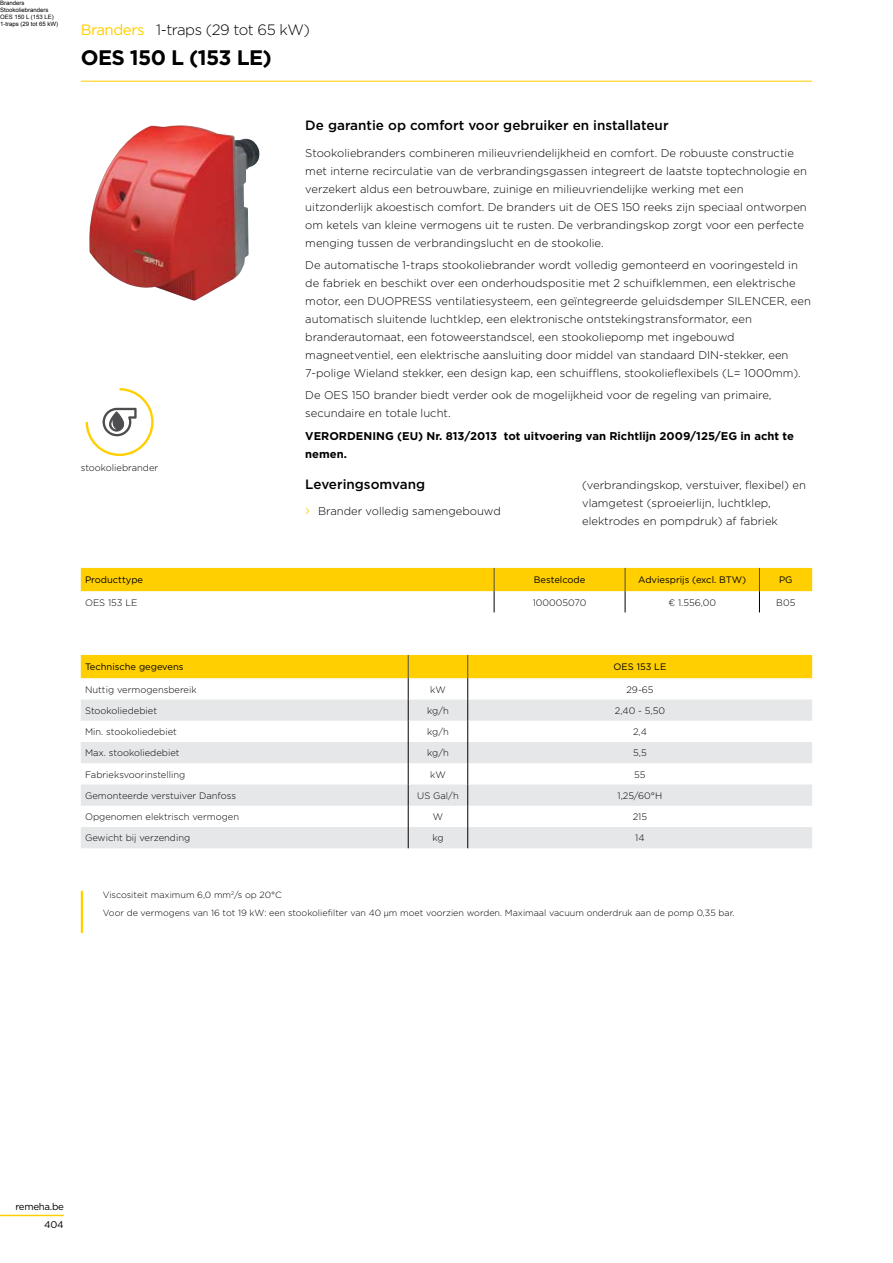
<style>
.page{position:relative;width:893px;height:1263px;background:#fff}
.page>*{position:absolute;margin:0;border:0;box-sizing:border-box;transform-origin:0 0}
.t1{font:700 21px "Gotham";letter-spacing:-.03em;color:#000}
.t2{font:300 15px "Gotham";letter-spacing:-.03em;color:#000}
.t3{font:500 13.5px "Gotham";color:#000}
.t4{font:300 11.25px/18px "Gotham";color:#000}
.t5{font:700 11.25px/18px "Gotham";color:#000}
.t6{font:9.75px "Gotham";letter-spacing:-.03em;color:#000}
.t7{font:300 9.3px "Gotham";color:#000}
.t8{font:9.3px "Gotham";color:#000}
.t9{font:300 9px/17.5px "Gotham";color:#000}
.t10{font:6px/7.2px "Arial";color:#000}
.s1{font-weight:400;color:#ffcf01}
.s2{font-size:15.75px;color:#ffcf01}
.s3{font-family:"Myriad Pro";font-size:9.3px}
</style>
<div class="page">
<hr style="left:0;top:1215px;width:64px;height:1px;background:#ffcf01">
<hr style="left:81px;top:81px;width:731px;height:1px;background:#ffcf01">
<img style="left:89px;top:125px;width:171px;height:176px">
<svg style="left:86px;top:388px;width:68px;height:68px"></svg>
<svg style="left:81px;top:568px;width:731px;height:44px"></svg>
<svg style="left:81px;top:655px;width:731px;height:193px"></svg>
<hr style="left:81px;top:891px;width:2px;height:42px;background:#ffcf01">
<p class="t10" style="left:0;top:-1px;width:60px">Branders<br>Stookoliebranders<br>OES 150 L (153 LE)<br>1-traps (29 tot 65 kW)</p>
<h2 class="t2" style="left:81px;top:21px;width:231px"><span class="s1">Branders</span> 1-traps (29 tot 65 kW)</h2>
<h1 class="t1" style="left:81px;top:44px;width:193px">OES 150 L (153 LE)</h1>
<p class="t7" style="left:81px;top:461px;width:79px">stookoliebrander</p>
<p class="t3" style="left:305px;top:117px;width:365px">De garantie op comfort voor gebruiker en installateur</p>
<p class="t4" style="left:305px;top:144px;width:503px">Stookoliebranders combineren milieuvriendelijkheid en comfort. De robuuste constructie met interne recirculatie van de verbrandingsgassen integreert de laatste toptechnologie en verzekert aldus een betrouwbare, zuinige en milieuvriendelijke werking met een uitzonderlijk akoestisch comfort. De branders uit de OES 150 reeks zijn speciaal ontworpen om ketels van kleine vermogens uit te rusten. De verbrandingskop zorgt voor een perfecte menging tussen de verbrandingslucht en de stookolie.</p>
<p class="t4" style="left:305px;top:256px;width:507px">De automatische 1-traps stookoliebrander wordt volledig gemonteerd en vooringesteld in de fabriek en beschikt over een onderhoudspositie met 2 schuifklemmen, een elektrische motor, een DUOPRESS ventilatiesysteem, een geïntegreerde geluidsdemper SILENCER, een automatisch sluitende luchtklep, een elektronische ontstekingstransformator, een branderautomaat, een fotoweerstandscel, een stookoliepomp met ingebouwd magneetventiel, een elektrische aansluiting door middel van standaard DIN-stekker, een 7-polige Wieland stekker, een design kap, een schuifflens, stookolieflexibels (L= 1000mm).</p>
<p class="t4" style="left:305px;top:386px;width:468px">De OES 150 brander biedt verder ook de mogelijkheid voor de regeling van primaire, secundaire en totale lucht.</p>
<p class="t5" style="left:305px;top:427px;width:490px">VERORDENING (EU) Nr. 813/2013 tot uitvoering van Richtlijn 2009/125/EG in acht te nemen.</p>
<p class="t3" style="left:305px;top:475px;width:121px">Leveringsomvang</p>
<p class="t4" style="left:305px;top:502px;width:197px"><span class="s2">›</span> Brander volledig samengebouwd</p>
<p class="t4" style="left:582px;top:475px;width:225px">(verbrandingskop, verstuiver, flexibel) en vlamgetest (sproeierlijn, luchtklep, elektrodes en pompdruk) af fabriek</p>
<p class="t8" style="left:85px;top:574px;width:60px">Producttype</p>
<p class="t8" style="left:534px;top:574px;width:53px">Bestelcode</p>
<p class="t8" style="left:638px;top:574px;width:110px">Adviesprijs (excl. BTW)</p>
<p class="t8" style="left:779px;top:574px;width:15px">PG</p>
<p class="t7" style="left:85px;top:596px;width:54px">OES 153 LE</p>
<p class="t7" style="left:533px;top:596px;width:55px">100005070</p>
<p class="t7" style="left:668px;top:596px;width:49px">€ 1.556,00</p>
<p class="t7" style="left:776px;top:596px;width:21px">B05</p>
<p class="t8" style="left:85px;top:661px;width:100px">Technische gegevens</p>
<p class="t8" style="left:614px;top:661px;width:54px">OES 153 LE</p>
<p class="t7" style="left:85px;top:683px;width:113px">Nuttig vermogensbereik</p>
<p class="t7" style="left:430px;top:683px;width:17px">kW</p>
<p class="t7" style="left:626px;top:683px;width:29px">29-65</p>
<p class="t7" style="left:85px;top:705px;width:74px">Stookoliedebiet</p>
<p class="t7" style="left:427px;top:705px;width:23px">kg/h</p>
<p class="t7" style="left:615px;top:705px;width:52px">2,40 - 5,50</p>
<p class="t7" style="left:85px;top:726px;width:93px">Min. stookoliedebiet</p>
<p class="t7" style="left:427px;top:726px;width:23px">kg/h</p>
<p class="t7" style="left:633px;top:726px;width:15px">2,4</p>
<p class="t7" style="left:85px;top:747px;width:96px">Max. stookoliedebiet</p>
<p class="t7" style="left:427px;top:747px;width:23px">kg/h</p>
<p class="t7" style="left:633px;top:747px;width:15px">5,5</p>
<p class="t7" style="left:85px;top:768px;width:102px">Fabrieksvoorinstelling</p>
<p class="t7" style="left:430px;top:768px;width:17px">kW</p>
<p class="t7" style="left:634px;top:768px;width:13px">55</p>
<p class="t7" style="left:85px;top:790px;width:153px">Gemonteerde verstuiver Danfoss</p>
<p class="t7" style="left:417px;top:790px;width:43px">US Gal/h</p>
<p class="t7" style="left:618px;top:790px;width:46px">1,25/60°H</p>
<p class="t7" style="left:85px;top:811px;width:156px">Opgenomen elektrisch vermogen</p>
<p class="t7" style="left:433px;top:811px;width:12px">W</p>
<p class="t7" style="left:633px;top:811px;width:16px">215</p>
<p class="t7" style="left:85px;top:832px;width:107px">Gewicht bij verzending</p>
<p class="t7" style="left:432px;top:832px;width:13px">kg</p>
<p class="t7" style="left:635px;top:832px;width:11px">14</p>
<p class="t9" style="left:103px;top:886px;width:633px">Viscositeit maximum 6,0 mm<sup>2</sup>/s op 20°C<br>Voor de vermogens van 16 tot 19 kW: een stookoliefilter van 40 <span class="s3">µ</span>m moet voorzien worden. Maximaal vacuum onderdruk aan de pomp 0,35 bar.</p>
<p class="t6" style="left:16px;top:1201px;width:50px">remeha.be</p>
<p class="t6" style="left:44px;top:1218px;width:21px">404</p>
</div>
